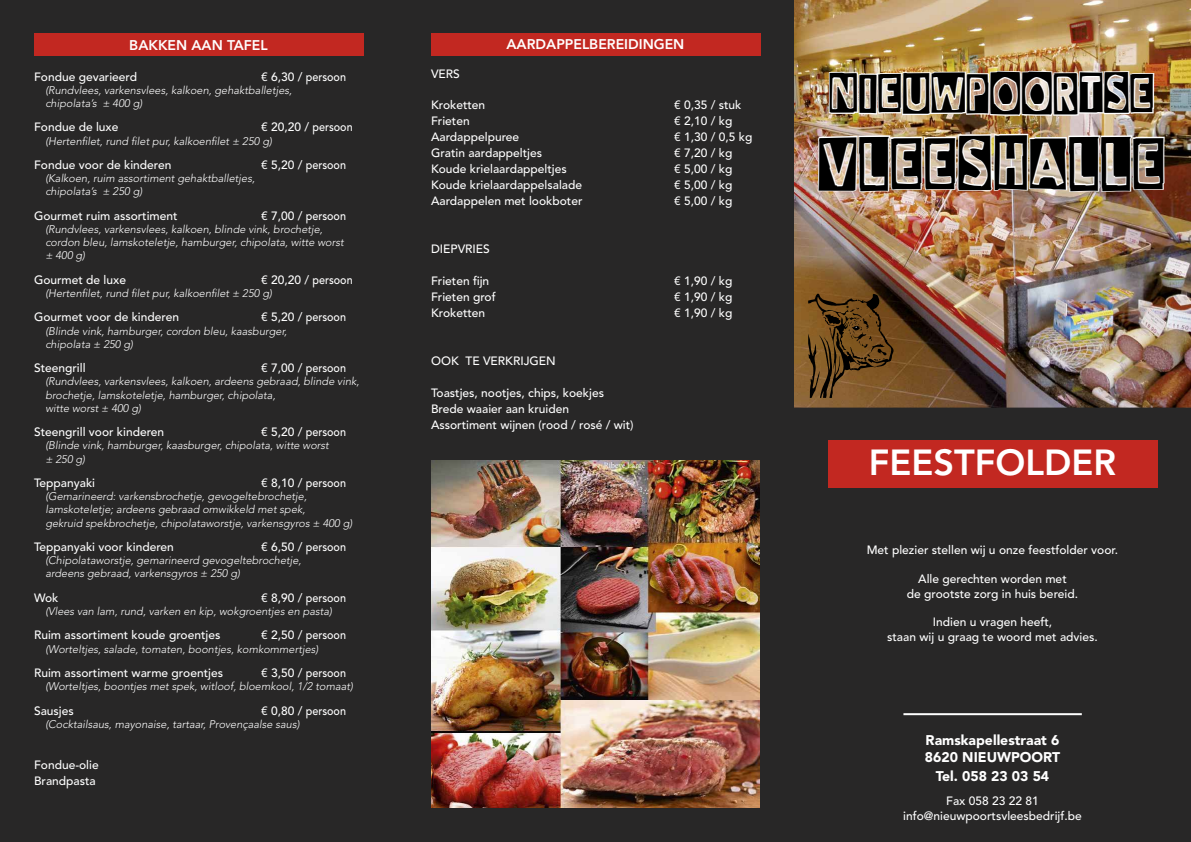
<style>
.page{position:relative;width:1191px;height:842px;background:#282727}
.page>*{position:absolute;margin:0;border:0;box-sizing:border-box;transform-origin:0 0}
.t1{font:50.9px "Linotype Schere";letter-spacing:-.015em;color:#000;scale:.85 1}
.t2{font:38.2px "Linotype Schere";letter-spacing:-.02em;color:#000;scale:.85 1}
.t3{font:800 36px "Avenir LT";color:#fff}
.t4{font:900 14px/16.8px "Avenir LT";color:#fff}
.t5{font:800 14px "Avenir LT";color:#fff}
.t6{font:500 12px/16px "Avenir LT";color:#fff;text-align:center}
.t7{font:italic 300 11px/13.2px "Avenir LT";color:#fff}
</style>
<div class="page">
<div style="left:34px;top:33px;width:329px;height:23px;background:#c22821"></div>
<div style="left:431px;top:33px;width:329px;height:23px;background:#c22821"></div>
<img style="left:794px;top:0;width:397px;height:408px">
<img style="left:816px;top:0;width:349px;height:193px">
<div style="left:828px;top:440px;width:329px;height:47px;background:#c22821"></div>
<svg style="left:808px;top:294px;width:86px;height:104px"></svg>
<hr style="left:903px;top:713px;width:178px;height:2px;background:#fff">
<img style="left:431px;top:460px;width:329px;height:348px">
<p class="t5" style="left:129px;top:37px;width:140px">BAKKEN AAN TAFEL</p>
<p class="t6" style="left:34px;top:69px;width:105px">Fondue gevarieerd</p>
<p class="t6" style="left:261px;top:69px;width:86px">€ 6,30 / persoon</p>
<p class="t7" style="left:45px;top:83px;width:248px">(Rundvlees, varkensvlees, kalkoen, gehaktballetjes, chipolata’s ± 400 g)</p>
<p class="t6" style="left:34px;top:120px;width:86px">Fondue de luxe</p>
<p class="t6" style="left:261px;top:120px;width:93px">€ 20,20 / persoon</p>
<p class="t7" style="left:45px;top:134px;width:228px">(Hertenfilet, rund filet pur, kalkoenfilet ± 250 g)</p>
<p class="t6" style="left:34px;top:157px;width:139px">Fondue voor de kinderen</p>
<p class="t6" style="left:261px;top:157px;width:86px">€ 5,20 / persoon</p>
<p class="t7" style="left:45px;top:172px;width:211px">(Kalkoen, ruim assortiment gehaktballetjes, chipolata’s ± 250 g)</p>
<p class="t6" style="left:34px;top:208px;width:145px">Gourmet ruim assortiment</p>
<p class="t6" style="left:261px;top:208px;width:86px">€ 7,00 / persoon</p>
<p class="t7" style="left:45px;top:223px;width:300px">(Rundvlees, varkensvlees, kalkoen, blinde vink, brochetje, cordon bleu, lamskoteletje, hamburger, chipolata, witte worst ± 400 g)</p>
<p class="t6" style="left:34px;top:272px;width:94px">Gourmet de luxe</p>
<p class="t6" style="left:261px;top:272px;width:93px">€ 20,20 / persoon</p>
<p class="t7" style="left:45px;top:287px;width:228px">(Hertenfilet, rund filet pur, kalkoenfilet ± 250 g)</p>
<p class="t6" style="left:34px;top:310px;width:146px">Gourmet voor de kinderen</p>
<p class="t6" style="left:261px;top:310px;width:86px">€ 5,20 / persoon</p>
<p class="t7" style="left:45px;top:324px;width:243px">(Blinde vink, hamburger, cordon bleu, kaasburger, chipolata ± 250 g)</p>
<p class="t6" style="left:34px;top:360px;width:53px">Steengrill</p>
<p class="t6" style="left:261px;top:360px;width:86px">€ 7,00 / persoon</p>
<p class="t7" style="left:45px;top:375px;width:315px">(Rundvlees, varkensvlees, kalkoen, ardeens gebraad, blinde vink, brochetje, lamskoteletje, hamburger, chipolata,<br>witte worst ± 400 g)</p>
<p class="t6" style="left:34px;top:424px;width:132px">Steengrill voor kinderen</p>
<p class="t6" style="left:261px;top:424px;width:86px">€ 5,20 / persoon</p>
<p class="t7" style="left:45px;top:439px;width:285px">(Blinde vink, hamburger, kaasburger, chipolata, witte worst ± 250 g)</p>
<p class="t6" style="left:34px;top:475px;width:63px">Teppanyaki</p>
<p class="t6" style="left:261px;top:475px;width:86px">€ 8,10 / persoon</p>
<p class="t7" style="left:45px;top:490px;width:308px">(Gemarineerd: varkensbrochetje, gevogeltebrochetje, lamskoteletje; ardeens gebraad omwikkeld met spek,<br>gekruid spekbrochetje, chipolataworstje, varkensgyros ± 400 g)</p>
<p class="t6" style="left:34px;top:539px;width:141px">Teppanyaki voor kinderen</p>
<p class="t6" style="left:261px;top:539px;width:86px">€ 6,50 / persoon</p>
<p class="t7" style="left:45px;top:554px;width:257px">(Chipolataworstje, gemarineerd gevogeltebrochetje, ardeens gebraad, varkensgyros ± 250 g)</p>
<p class="t6" style="left:34px;top:590px;width:26px">Wok</p>
<p class="t6" style="left:261px;top:590px;width:86px">€ 8,90 / persoon</p>
<p class="t7" style="left:45px;top:605px;width:288px">(Vlees van lam, rund, varken en kip, wokgroentjes en pasta)</p>
<p class="t6" style="left:34px;top:628px;width:188px">Ruim assortiment koude groentjes</p>
<p class="t6" style="left:261px;top:628px;width:86px">€ 2,50 / persoon</p>
<p class="t7" style="left:45px;top:642px;width:274px">(Worteltjes, salade, tomaten, boontjes, komkommertjes)</p>
<p class="t6" style="left:34px;top:665px;width:190px">Ruim assortiment warme groentjes</p>
<p class="t6" style="left:261px;top:665px;width:86px">€ 3,50 / persoon</p>
<p class="t7" style="left:45px;top:680px;width:309px">(Worteltjes, boontjes met spek, witloof, bloemkool, 1/2 tomaat)</p>
<p class="t6" style="left:34px;top:703px;width:41px">Sausjes</p>
<p class="t6" style="left:261px;top:703px;width:86px">€ 0,80 / persoon</p>
<p class="t7" style="left:45px;top:717px;width:256px">(Cocktailsaus, mayonaise, tartaar, Provençaalse saus)</p>
<p class="t6" style="left:34px;top:757px;width:66px;text-align:left">Fondue-olie<br>Brandpasta</p>
<p class="t5" style="left:506px;top:36px;width:179px">AARDAPPELBEREIDINGEN</p>
<p class="t6" style="left:431px;top:66px;width:30px">VERS</p>
<p class="t6" style="left:431px;top:97px;width:56px">Kroketten</p>
<p class="t6" style="left:674px;top:97px;width:69px">€ 0,35 / stuk</p>
<p class="t6" style="left:431px;top:113px;width:40px">Frieten</p>
<p class="t6" style="left:674px;top:113px;width:60px">€ 2,10 / kg</p>
<p class="t6" style="left:431px;top:129px;width:90px">Aardappelpuree</p>
<p class="t6" style="left:674px;top:129px;width:80px">€ 1,30 / 0,5 kg</p>
<p class="t6" style="left:431px;top:145px;width:113px">Gratin aardappeltjes</p>
<p class="t6" style="left:674px;top:145px;width:60px">€ 7,20 / kg</p>
<p class="t6" style="left:431px;top:161px;width:137px">Koude krielaardappeltjes</p>
<p class="t6" style="left:674px;top:161px;width:60px">€ 5,00 / kg</p>
<p class="t6" style="left:431px;top:177px;width:153px">Koude krielaardappelsalade</p>
<p class="t6" style="left:674px;top:177px;width:60px">€ 5,00 / kg</p>
<p class="t6" style="left:431px;top:193px;width:153px">Aardappelen met lookboter</p>
<p class="t6" style="left:674px;top:193px;width:60px">€ 5,00 / kg</p>
<p class="t6" style="left:431px;top:241px;width:60px">DIEPVRIES</p>
<p class="t6" style="left:431px;top:273px;width:60px">Frieten fijn</p>
<p class="t6" style="left:674px;top:273px;width:60px">€ 1,90 / kg</p>
<p class="t6" style="left:431px;top:289px;width:66px">Frieten grof</p>
<p class="t6" style="left:674px;top:289px;width:60px">€ 1,90 / kg</p>
<p class="t6" style="left:431px;top:305px;width:56px">Kroketten</p>
<p class="t6" style="left:674px;top:305px;width:60px">€ 1,90 / kg</p>
<p class="t6" style="left:431px;top:353px;width:126px">OOK TE VERKRIJGEN</p>
<p class="t6" style="left:431px;top:385px;width:204px;text-align:left">Toastjes, nootjes, chips, koekjes<br>Brede waaier aan kruiden<br>Assortiment wijnen (rood / rosé / wit)</p>
<h2 class="t2" style="left:829px;top:77px;width:385px">NIEUWPOORTSE</h2>
<h1 class="t1" style="left:818px;top:141px;width:412px">VLEESHALLE</h1>
<h3 class="t3" style="left:868px;top:441px;width:249px">FEESTFOLDER</h3>
<p class="t6" style="left:866px;top:543px;width:253px">Met plezier stellen wij u onze feestfolder voor.</p>
<p class="t6" style="left:907px;top:572px;width:173px;line-height:14.4px">Alle gerechten worden met<br>de grootste zorg in huis bereid.</p>
<p class="t6" style="left:887px;top:615px;width:212px;line-height:14.4px">Indien u vragen heeft,<br>staan wij u graag te woord met advies.</p>
<p class="t4" style="left:925px;top:732px;width:137px">Ramskapellestraat 6<br>8620 NIEUWPOORT</p>
<p class="t4" style="left:935px;top:768px;width:115px">Tel. 058 23 03 54</p>
<p class="t6" style="left:903px;top:794px;width:180px;line-height:14.4px">Fax 058 23 22 81 info@nieuwpoortsvleesbedrijf.be</p>
</div>
